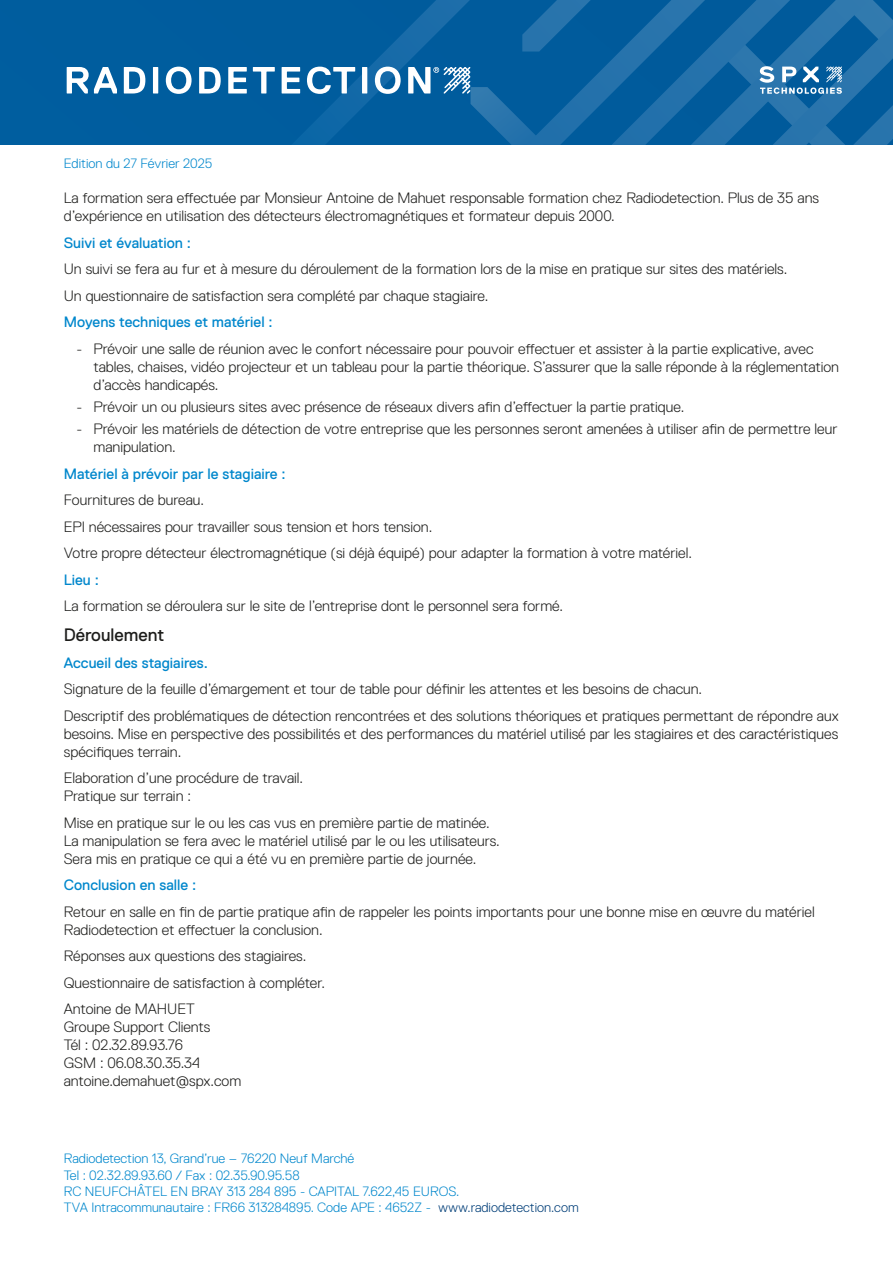
<style>
.page{position:relative;width:893px;height:1263px;background:#fff}
.page>*{position:absolute;margin:0;border:0;box-sizing:border-box;transform-origin:0 0}
.t1{font:18px "Replica Std";color:#1d1d1b}
.t2{font:300 15px/18px "Replica Std";color:#1d1d1b}
.t3{font:15px "Replica Std";color:#0087cc}
.t4{font:300 13.5px/16.2px "Replica Std";color:#0087cc}
.s1{color:#003e78}
</style>
<div class="page">
<div style="left:0;top:0;width:893px;height:145px;background:#005a9b"></div>
<svg style="left:67px;top:67px;width:50px;height:26px"></svg>
<svg style="left:124px;top:67px;width:21px;height:26px"></svg>
<svg style="left:153px;top:67px;width:5px;height:26px"></svg>
<svg style="left:166px;top:67px;width:26px;height:27px"></svg>
<svg style="left:199px;top:67px;width:22px;height:26px"></svg>
<svg style="left:228px;top:67px;width:19px;height:26px"></svg>
<svg style="left:253px;top:67px;width:22px;height:26px"></svg>
<svg style="left:282px;top:0;width:611px;height:145px"></svg>
<p class="t4" style="left:64px;top:155px;width:150px">Edition du 27 Février 2025</p>
<p class="t2" style="left:64px;top:189px;width:757px">La formation sera effectuée par Monsieur Antoine de Mahuet responsable formation chez Radiodetection. Plus de 35 ans d’expérience en utilisation des détecteurs électromagnétiques et formateur depuis 2000.</p>
<p class="t3" style="left:64px;top:234px;width:129px">Suivi et évaluation :</p>
<p class="t2" style="left:64px;top:256px;width:725px;line-height:26.5px">Un suivi se fera au fur et à mesure du déroulement de la formation lors de la mise en pratique sur sites des matériels.<br>Un questionnaire de satisfaction sera complété par chaque stagiaire.</p>
<p class="t3" style="left:64px;top:314px;width:210px">Moyens techniques et matériel :</p>
<p class="t2" style="left:94px;top:339px;width:747px;text-indent:-17px">- Prévoir une salle de réunion avec le confort nécessaire pour pouvoir effectuer et assister à la partie explicative, avec tables, chaises, vidéo projecteur et un tableau pour la partie théorique. S’assurer que la salle réponde à la réglementation d’accès handicapés.</p>
<p class="t2" style="left:77px;top:398px;width:609px">- Prévoir un ou plusieurs sites avec présence de réseaux divers afin d’effectuer la partie pratique.</p>
<p class="t2" style="left:94px;top:420px;width:745px;text-indent:-17px">- Prévoir les matériels de détection de votre entreprise que les personnes seront amenées à utiliser afin de permettre leur manipulation.</p>
<p class="t3" style="left:64px;top:465px;width:223px">Matériel à prévoir par le stagiaire :</p>
<p class="t2" style="left:64px;top:487px;width:630px;line-height:26.5px">Fournitures de bureau.<br>EPI nécessaires pour travailler sous tension et hors tension.<br>Votre propre détecteur électromagnétique (si déjà équipé) pour adapter la formation à votre matériel.</p>
<p class="t3" style="left:64px;top:571px;width:37px">Lieu :</p>
<p class="t2" style="left:64px;top:597px;width:501px">La formation se déroulera sur le site de l’entreprise dont le personnel sera formé.</p>
<p class="t1" style="left:64px;top:625px;width:102px">Déroulement</p>
<p class="t3" style="left:64px;top:654px;width:146px">Accueil des stagiaires.</p>
<p class="t2" style="left:64px;top:676px;width:777px;line-height:26.5px">Signature de la feuille d’émargement et tour de table pour définir les attentes et les besoins de chacun.<br>Descriptif des problématiques de détection rencontrées et des solutions théoriques et pratiques permettant de répondre aux</p>
<p class="t2" style="left:64px;top:725px;width:776px">besoins. Mise en perspective des possibilités et des performances du matériel utilisé par les stagiaires et des caractéristiques spécifiques terrain.</p>
<p class="t2" style="left:64px;top:769px;width:241px">Elaboration d’une procédure de travail.<br>Pratique sur terrain :</p>
<p class="t2" style="left:64px;top:814px;width:437px">Mise en pratique sur le ou les cas vus en première partie de matinée.<br>La manipulation se fera avec le matériel utilisé par le ou les utilisateurs.<br>Sera mis en pratique ce qui a été vu en première partie de journée.</p>
<p class="t3" style="left:64px;top:877px;width:134px">Conclusion en salle :</p>
<p class="t2" style="left:64px;top:903px;width:752px">Retour en salle en fin de partie pratique afin de rappeler les points importants pour une bonne mise en œuvre du matériel<br>Radiodetection et effectuer la conclusion.</p>
<p class="t2" style="left:64px;top:943px;width:263px;line-height:26.5px">Réponses aux questions des stagiaires.<br>Questionnaire de satisfaction à compléter.<br>Antoine de MAHUET</p>
<p class="t2" style="left:64px;top:1018px;width:179px">Groupe Support Clients<br>Tél : 02.32.89.93.76<br>GSM : 06.08.30.35.34 antoine.demahuet@spx.com</p>
<p class="t4" style="left:64px;top:1151px;width:516px">Radiodetection 13, Grand’rue – 76220 Neuf Marché<br>Tel : 02.32.89.93.60 / Fax : 02.35.90.95.58<br>RC NEUFCHÂTEL EN BRAY 313 284 895 - CAPITAL 7.622,45 EUROS.<br>TVA Intracommunautaire : FR66 313284895. Code APE : 4652Z - <span class="s1">www.radiodetection.com</span></p>
</div>
